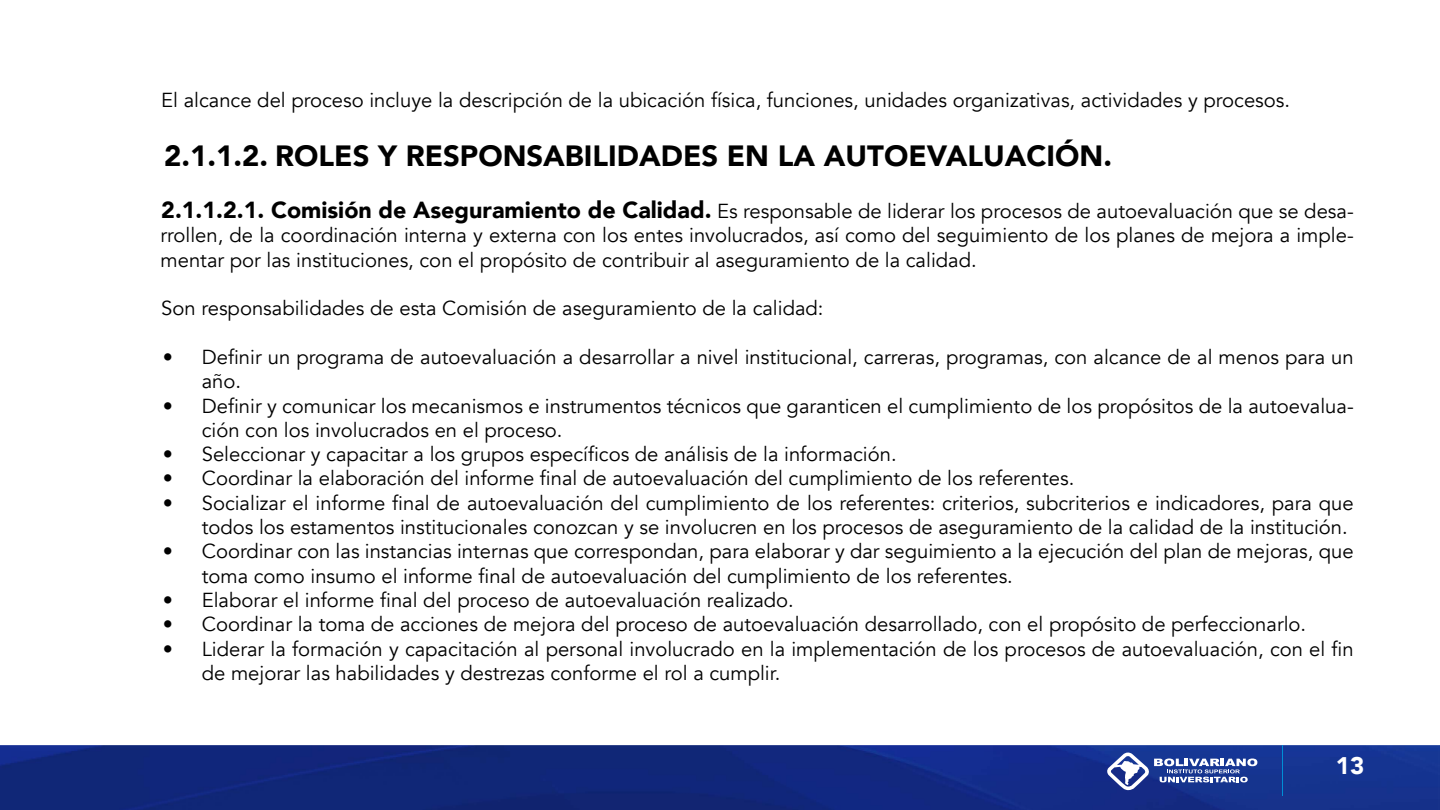
<style>
.page{position:relative;width:1440px;height:810px;background:#fff}
.page>*{position:absolute;margin:0;border:0;box-sizing:border-box;transform-origin:0 0}
.t1{font:900 29.25px "Avenir";color:#000}
.t2{font:900 24px "Avenir";color:#fff}
.t3{font:20.25px/24.3px "Avenir";color:#000}
.s1{font-weight:900;font-size:23.25px}
</style>
<div class="page">
<img style="left:0;top:745px;width:1440px;height:65px">
<svg style="left:1106px;top:753px;width:151px;height:37px"></svg>
<hr style="left:1282px;top:745px;width:1px;height:51px;background:#008ed5">
<p class="t3" style="left:161px;top:88px;width:1130px">El alcance del proceso incluye la descripción de la ubicación física, funciones, unidades organizativas, actividades y procesos.</p>
<h1 class="t1" style="left:164px;top:131px;width:949px">2.1.1.2. ROLES Y RESPONSABILIDADES EN LA AUTOEVALUACIÓN.</h1>
<p class="t3" style="left:161px;top:199px;width:1195px;text-align:justify"><span class="s1">2.1.1.2.1. Comisión de Aseguramiento de Calidad.</span> Es responsable de liderar los procesos de autoevaluación que se desa&shy;rrollen, de la coordinación interna y externa con los entes involucrados, así como del seguimiento de los planes de mejora a imple&shy;mentar por las instituciones, con el propósito de contribuir al aseguramiento de la calidad.</p>
<p class="t3" style="left:161px;top:297px;width:664px">Son responsabilidades de esta Comisión de aseguramiento de la calidad:</p>
<p class="t3" style="left:202px;top:345px;width:1154px;text-indent:-39px">• Definir un programa de autoevaluación a desarrollar a nivel institucional, carreras, programas, con alcance de al menos para un año.</p>
<p class="t3" style="left:202px;top:394px;width:1154px;text-indent:-39px">• Definir y comunicar los mecanismos e instrumentos técnicos que garanticen el cumplimiento de los propósitos de la autoevalua&shy;ción con los involucrados en el proceso.</p>
<p class="t3" style="left:163px;top:442px;width:735px">• Seleccionar y capacitar a los grupos específicos de análisis de la información.</p>
<p class="t3" style="left:163px;top:467px;width:913px">• Coordinar la elaboración del informe final de autoevaluación del cumplimiento de los referentes.</p>
<p class="t3" style="left:163px;top:491px;width:1193px;text-align:right">• Socializar el informe final de autoevaluación del cumplimiento de los referentes: criterios, subcriterios e indicadores, para que todos los estamentos institucionales conozcan y se involucren en los procesos de aseguramiento de la calidad de la institución.</p>
<p class="t3" style="left:202px;top:540px;width:1153px;text-indent:-39px">• Coordinar con las instancias internas que correspondan, para elaborar y dar seguimiento a la ejecución del plan de mejoras, que toma como insumo el informe final de autoevaluación del cumplimiento de los referentes.</p>
<p class="t3" style="left:163px;top:588px;width:633px">• Elaborar el informe final del proceso de autoevaluación realizado.</p>
<p class="t3" style="left:163px;top:612px;width:1145px">• Coordinar la toma de acciones de mejora del proceso de autoevaluación desarrollado, con el propósito de perfeccionarlo.</p>
<p class="t3" style="left:202px;top:637px;width:1154px;text-indent:-39px">• Liderar la formación y capacitación al personal involucrado en la implementación de los procesos de autoevaluación, con el fin de mejorar las habilidades y destrezas conforme el rol a cumplir.</p>
<p class="t2" style="left:1336px;top:745px;width:30px">13</p>
</div>
